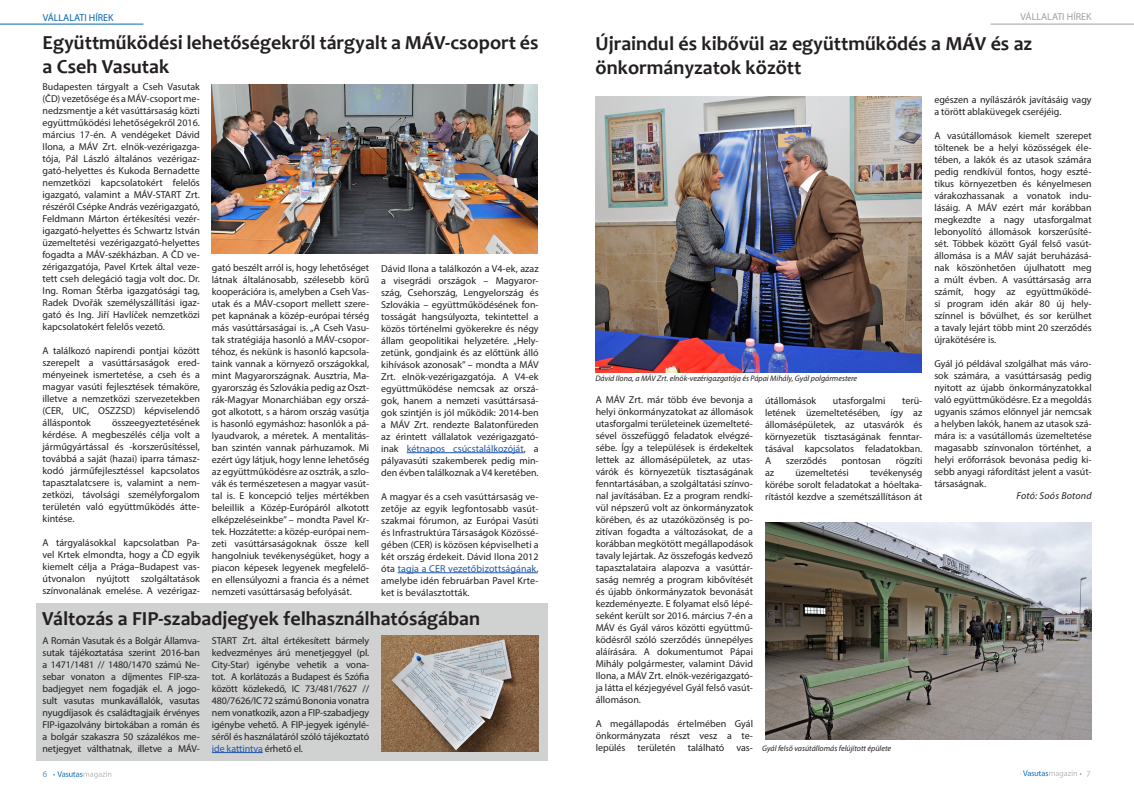
<style>
.page{position:relative;width:1134px;height:794px;background:#fff}
.page>*{position:absolute;margin:0;border:0;box-sizing:border-box;transform-origin:0 0}
.t1{font:700 20px/24px "Candara";color:#231f20}
.t2{font:10px/12px "Myriad Pro";color:#231f20;text-align:justify}
.t3{font:italic 10px "Myriad Pro";letter-spacing:.02em;color:#231f20}
.t4{font:10px "Myriad Pro";color:#0267b2}
.t5{font:10px "Myriad Pro";color:#9d9fa2}
.t6{font:9px "Myriad Pro";color:#1f5da6}
.t7{font:9px "Myriad Pro";color:#9d9fa2}
.t8{font:italic 8px "Myriad Pro";color:#231f20}
.s1{color:#1e56a6}
</style>
<div class="page">
<hr style="left:0;top:24px;width:143px;height:1px;background:#0267b2">
<hr style="left:990px;top:24px;width:144px;height:1px;background:#9d9fa2">
<svg style="left:53px;top:771px;width:58px;height:7px"></svg>
<svg style="left:1023px;top:770px;width:58px;height:7px"></svg>
<div style="left:36px;top:603px;width:511px;height:157px;background:#d0d1d1"></div>
<img style="left:596px;top:96px;width:326px;height:276px">
<img style="left:765px;top:522px;width:326px;height:217px">
<hr style="left:212px;top:752px;width:51px;height:1px;background:#1e56a6">
<hr style="left:407px;top:452px;width:117px;height:1px;background:#1e56a6">
<hr style="left:398px;top:572px;width:139px;height:1px;background:#1e56a6">
<img style="left:212px;top:84px;width:326px;height:169px">
<img style="left:381px;top:635px;width:158px;height:116px">
<p class="t4" style="left:43px;top:11px;width:72px">VÁLLALATI HÍREK</p>
<p class="t5" style="left:1020px;top:10px;width:72px">VÁLLALATI HÍREK</p>
<p class="t1" style="left:43px;top:30px;width:497px">Együttműködési lehetőségekről tárgyalt a MÁV-csoport és a Cseh Vasutak</p>
<p class="t2" style="left:43px;top:80px;width:159px">Budapesten tárgyalt a Cseh Vasutak (ČD) vezetősége és a MÁV-csoport me&shy;nedzsmentje a két vasúttársaság közti együttműködési lehetőségekről 2016. március 17-én. A vendégeket Dávid Ilona, a MÁV Zrt. elnök-vezérigazga&shy;tója, Pál László általános vezérigaz&shy;gató-helyettes és Kukoda Bernadette nemzetközi kapcsolatokért felelős igazgató, valamint a MÁV-START Zrt. részéről Csépke András vezérigazgató, Feldmann Márton értékesítési vezér&shy;igazgató-helyettes és Schwartz István üzemeltetési vezérigazgató-helyettes fogadta a MÁV-székházban. A ČD ve&shy;zérigazgatója, Pavel Krtek által veze&shy;tett cseh delegáció tagja volt doc. Dr.<br>Ing. Roman Štěrba igazgatósági tag, Radek Dvořák személyszállítási igaz&shy;gató és Ing. Jiří Havlíček nemzetközi kapcsolatokért felelős vezető.</p>
<p class="t2" style="left:43px;top:344px;width:159px">A találkozó napirendi pontjai között szerepelt a vasúttársaságok ered&shy;ményeinek ismertetése, a cseh és a magyar vasúti fejlesztések témaköre, illetve a nemzetközi szervezetekben (CER, UIC, OSZZSD) képviselendő álláspontok</p>
<p class="t2" style="left:43px;top:416px;width:159px;text-indent:69px">összeegyeztetésének kérdése. A megbeszélés célja volt a járműgyártással és -korszerűsítéssel, továbbá a saját (hazai) iparra támasz&shy;kodó járműfejlesztéssel kapcsolatos tapasztalatcsere is, valamint a nem&shy;zetközi, távolsági személyforgalom területén való együttműködés átte&shy;kintése.</p>
<p class="t2" style="left:43px;top:536px;width:159px">A tárgyalásokkal kapcsolatban Pa&shy;vel Krtek elmondta, hogy a ČD egyik kiemelt célja a Prága–Budapest vas&shy;útvonalon nyújtott szolgáltatások színvonalának emelése. A vezérigaz-</p>
<p class="t2" style="left:212px;top:261px;width:159px">gató beszélt arról is, hogy lehetőséget látnak általánosabb, szélesebb körű kooperációra is, amelyben a Cseh Vas&shy;utak és a MÁV-csoport mellett szere&shy;pet kapnának a közép-európai térség más vasúttársaságai is. „A Cseh Vasu&shy;tak stratégiája hasonló a MÁV-csopor&shy;téhoz, és nekünk is hasonló kapcsola&shy;taink vannak a környező országokkal, mint Magyarországnak. Ausztria, Ma&shy;gyarország és Szlovákia pedig az Oszt&shy;rák-Magyar Monarchiában egy orszá&shy;got alkotott, s a három ország vasútja is hasonló egymáshoz: hasonlók a pá&shy;lyaudvarok, a méretek. A mentalitás&shy;ban szintén vannak párhuzamok. Mi ezért úgy látjuk, hogy lenne lehetőség az együttműködésre az osztrák, a szlo&shy;vák és természetesen a magyar vasút&shy;tal is. E koncepció teljes mértékben beleillik a Közép-Európáról alkotott elképzeléseinkbe” – mondta Pavel Kr&shy;tek. Hozzátette: a közép-európai nem&shy;zeti vasúttársaságoknak össze kell hangolniuk tevékenységüket, hogy a piacon képesek legyenek megfelelő&shy;en ellensúlyozni a francia és a német nemzeti vasúttársaság befolyását.</p>
<p class="t2" style="left:381px;top:262px;width:159px">Dávid Ilona a találkozón a V4-ek, azaz a visegrádi országok – Magyaror&shy;szág, Csehország, Lengyelország és Szlovákia – együttműködésének fon&shy;tosságát hangsúlyozta, tekintettel a közös történelmi gyökerekre és négy állam geopolitikai helyzetére. „Hely&shy;zetünk, gondjaink és az előttünk álló kihívások azonosak” – mondta a MÁV Zrt. elnök-vezérigazgatója. A V4-ek együttműködése nemcsak az orszá&shy;gok, hanem a nemzeti vasúttársasá&shy;gok szintjén is jól működik: 2014-ben a MÁV Zrt. rendezte Balatonfüreden az érintett vállalatok vezérigazgató&shy;inak <span class="s1">kétnapos csúcstalálkozóját</span>, a pályavasúti szakemberek pedig min&shy;den évben találkoznak a V4 keretében.</p>
<p class="t2" style="left:381px;top:490px;width:159px">A magyar és a cseh vasúttársaság ve&shy;zetője az egyik legfontosabb vasút&shy;szakmai fórumon, az Európai Vasúti és Infrastruktúra Társaságok Közössé&shy;gében (CER) is közösen képviselheti a két ország érdekeit. Dávid Ilona 2012 óta <span class="s1">tagja a CER vezetőbizottságának</span>, amelybe idén februárban Pavel Krte&shy;ket is beválasztották.</p>
<p class="t1" style="left:42px;top:606px;width:439px">Változás a FIP-szabadjegyek felhasználhatóságában</p>
<p class="t2" style="left:43px;top:634px;width:159px">A Román Vasutak és a Bolgár Államva&shy;sutak tájékoztatása szerint 2016-ban a 1471/1481 // 1480/1470 számú Ne&shy;sebar vonaton a díjmentes FIP-sza&shy;badjegyet nem fogadják el. A jogo&shy;sult vasutas munkavállalók, vasutas nyugdíjasok és családtagjaik érvényes FIP-igazolvány birtokában a román és a bolgár szakaszra 50 százalékos me&shy;netjegyet válthatnak, illetve a MÁV-</p>
<p class="t2" style="left:212px;top:634px;width:159px">START Zrt. által értékesített bármely kedvezményes árú menetjeggyel (pl.<br>City-Star) igénybe vehetik a vona&shy;tot. A korlátozás a Budapest és Szófia között közlekedő, IC 73/481/7627 // 480/7626/IC 72 számú Bononia vonatra nem vonatkozik, azon a FIP-szabadjegy igénybe vehető. A FIP-jegyek igénylé&shy;séről és használatáról szóló tájékoztató <span class="s1">ide kattintva</span> érhető el.</p>
<p class="t1" style="left:596px;top:31px;width:438px">Újraindul és kibővül az együttműködés a MÁV és az önkormányzatok között</p>
<p class="t8" style="left:595px;top:373px;width:263px">Dávid Ilona, a MÁV Zrt. elnök-vezérigazgatója és Pápai Mihály, Gyál polgármestere</p>
<p class="t2" style="left:596px;top:394px;width:159px">A MÁV Zrt. már több éve bevonja a helyi önkormányzatokat az állomások utasforgalmi területeinek üzemelteté&shy;sével összefüggő feladatok elvégzé&shy;sébe. Így a települések is érdekeltek lettek az állomásépületek, az utas&shy;várók és környezetük tisztaságának fenntartásában, a szolgáltatási színvo&shy;nal javításában. Ez a program rendkí&shy;vül népszerű volt az önkormányzatok körében, és az utazóközönség is po&shy;zitívan fogadta a változásokat, de a korábban megkötött megállapodások tavaly lejártak. Az összefogás kedvező tapasztalataira alapozva a vasúttár&shy;saság nemrég a program kibővítését és újabb önkormányzatok bevonását kezdeményezte. E folyamat első lépé&shy;seként került sor 2016. március 7-én a MÁV és Gyál város közötti együttmű&shy;ködésről szóló szerződés ünnepélyes aláírására. A dokumentumot Pápai Mihály polgármester, valamint Dávid Ilona, a MÁV Zrt. elnök-vezérigazgató&shy;ja látta el kézjegyével Gyál felső vasút&shy;állomáson.</p>
<p class="t2" style="left:596px;top:718px;width:159px">A megállapodás értelmében Gyál önkormányzata részt vesz a te&shy;lepülés területén található vas-</p>
<p class="t2" style="left:765px;top:394px;width:53px">útállomások</p>
<p class="t2" style="left:833px;top:394px;width:54px">utasforgalmi</p>
<p class="t2" style="left:765px;top:394px;width:159px;text-indent:137px">terü&shy;letének üzemeltetésében, így az állomásépületek, az utasvárók és környezetük tisztaságának fenntar&shy;tásával kapcsolatos feladatokban.<br>A</p>
<p class="t2" style="left:786px;top:454px;width:42px">szerződés</p>
<p class="t2" style="left:841px;top:454px;width:41px">pontosan</p>
<p class="t2" style="left:896px;top:454px;width:28px">rögzíti</p>
<p class="t2" style="left:765px;top:466px;width:11px">az</p>
<p class="t2" style="left:795px;top:466px;width:55px">üzemeltetési</p>
<p class="t2" style="left:765px;top:466px;width:159px;text-indent:105px">tevékenység körébe sorolt feladatokat a hóeltaka&shy;rítástól kezdve a szemétszállításon át</p>
<p class="t8" style="left:762px;top:743px;width:130px">Gyál felső vasútállomás felújított épülete</p>
<p class="t2" style="left:934px;top:93px;width:159px">egészen a nyílászárók javításáig vagy a törött ablaküvegek cseréjéig.</p>
<p class="t2" style="left:934px;top:129px;width:159px">A vasútállomások kiemelt szerepet töltenek be a helyi közösségek éle&shy;tében, a lakók és az utasok számára pedig rendkívül fontos, hogy eszté&shy;tikus környezetben és kényelmesen várakozhassanak a vonatok indu&shy;lásáig. A MÁV ezért már korábban megkezdte a nagy utasforgalmat lebonyolító állomások korszerűsíté&shy;sét. Többek között Gyál felső vasút&shy;állomása is a MÁV saját beruházásá&shy;nak köszönhetően újulhatott meg a múlt évben. A vasúttársaság arra számít, hogy az együttműködé&shy;si program idén akár 80 új hely&shy;színnel is bővülhet, és sor kerülhet a tavaly lejárt több mint 20 szerződés újrakötésére is.</p>
<p class="t2" style="left:934px;top:357px;width:159px">Gyál jó példával szolgálhat más váro&shy;sok számára, a vasúttársaság pedig nyitott az újabb önkormányzatokkal való együttműködésre. Ez a megoldás ugyanis számos előnnyel jár nemcsak a helyben lakók, hanem az utasok szá&shy;mára is: a vasútállomás üzemeltetése magasabb színvonalon történhet, a helyi erőforrások bevonása pedig ki&shy;sebb anyagi ráfordítást jelent a vasút&shy;társaságnak.</p>
<p class="t3" style="left:1016px;top:489px;width:77px">Fotó: Soós Botond</p>
<p class="t6" style="left:43px;top:768px;width:6px">6</p>
<p class="t7" style="left:1087px;top:768px;width:6px">7</p>
</div>
